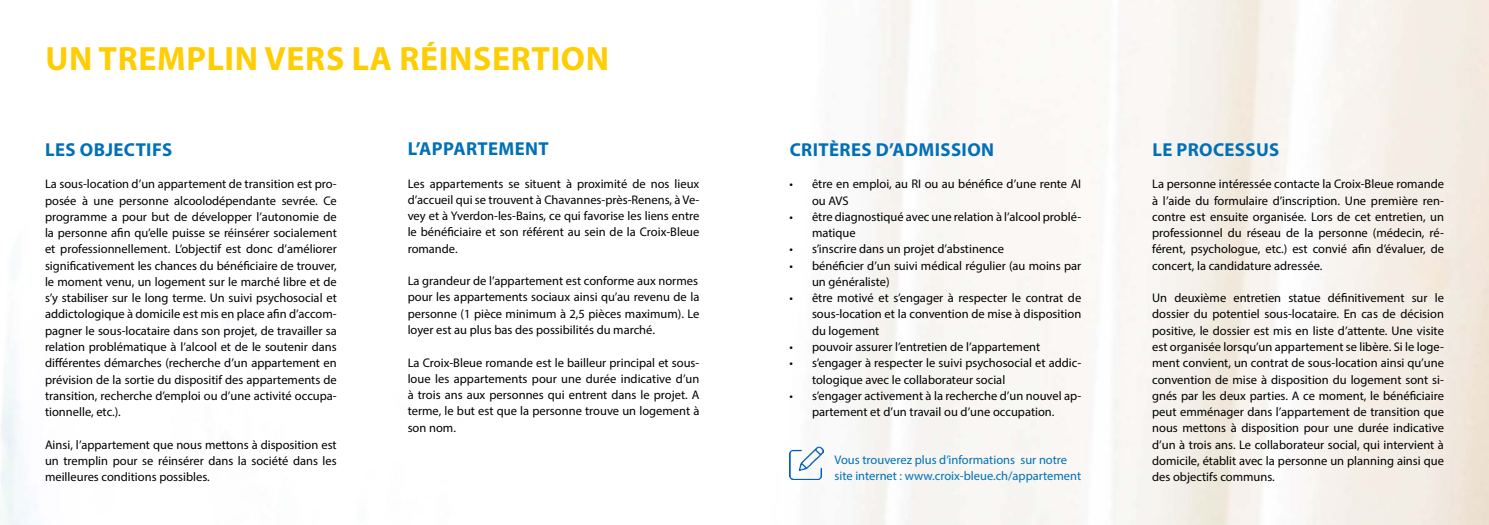
<style>
.page{position:relative;width:1489px;height:525px;background:#fff}
.page>*{position:absolute;margin:0;border:0;box-sizing:border-box;transform-origin:0 0}
.t1{font:700 33.75px "Myriad Pro";letter-spacing:.02em;color:#ffcd04}
.t2{font:700 18.75px "Myriad Pro";letter-spacing:.02em;color:#0070b8}
.t3{font:12.5px/16.2px "Myriad Pro";color:#000;text-align:justify}
.t4{font:12.5px/16.2px "Myriad Pro";color:#0070b8}
</style>
<div class="page">
<img style="left:0;top:0;width:1488px;height:524px">
<img style="left:789px;top:446px;width:34px;height:33px">
<h1 class="t1" style="left:45px;top:37px;width:565px">UN TREMPLIN VERS LA RÉINSERTION</h1>
<h2 class="t2" style="left:45px;top:137px;width:129px">LES OBJECTIFS</h2>
<p class="t3" style="left:45px;top:176px;width:293px">La sous-location d’un appartement de transition est pro&shy;posée à une personne alcoolodépendante sevrée. Ce programme a pour but de développer l’autonomie de la personne afin qu’elle puisse se réinsérer socialement et professionnellement. L’objectif est donc d’améliorer significativement les chances du bénéficiaire de trouver, le moment venu, un logement sur le marché libre et de s’y stabiliser sur le long terme. Un suivi psychosocial et addictologique à domicile est mis en place afin d’accom&shy;pagner le sous-locataire dans son projet, de travailler sa relation problématique à l’alcool et de le soutenir dans différentes démarches (recherche d’un appartement en prévision de la sortie du dispositif des appartements de transition, recherche d’emploi ou d’une activité occupa&shy;tionnelle, etc.).</p>
<p class="t3" style="left:45px;top:436px;width:293px">Ainsi, l’appartement que nous mettons à disposition est un tremplin pour se réinsérer dans la société dans les meilleures conditions possibles.</p>
<h2 class="t2" style="left:408px;top:136px;width:142px">L’APPARTEMENT</h2>
<p class="t3" style="left:407px;top:175px;width:293px">Les appartements se situent à proximité de nos lieux d’accueil qui se trouvent à Chavannes-près-Renens, à Ve&shy;vey et à Yverdon-les-Bains, ce qui favorise les liens entre le bénéficiaire et son référent au sein de la Croix-Bleue romande.</p>
<p class="t3" style="left:407px;top:272px;width:293px">La grandeur de l’appartement est conforme aux normes pour les appartements sociaux ainsi qu’au revenu de la personne (1 pièce minimum à 2,5 pièces maximum). Le loyer est au plus bas des possibilités du marché.</p>
<p class="t3" style="left:407px;top:354px;width:293px">La Croix-Bleue romande est le bailleur principal et sous&shy;loue les appartements pour une durée indicative d’un à trois ans aux personnes qui entrent dans le projet. A terme, le but est que la personne trouve un logement à son nom.</p>
<h2 class="t2" style="left:789px;top:137px;width:206px">CRITÈRES D’ADMISSION</h2>
<p class="t3" style="left:812px;top:176px;width:271px;text-indent:-22px">• être en emploi, au RI ou au bénéfice d’une rente AI ou AVS</p>
<p class="t3" style="left:812px;top:208px;width:271px;text-indent:-22px">• être diagnostiqué avec une relation à l’alcool problé&shy;matique</p>
<p class="t3" style="left:789px;top:241px;width:216px">• s’inscrire dans un projet d’abstinence</p>
<p class="t3" style="left:812px;top:257px;width:271px;text-indent:-22px">• bénéficier d’un suivi médical régulier (au moins par un généraliste)</p>
<p class="t3" style="left:812px;top:289px;width:271px;text-indent:-22px">• être motivé et s’engager à respecter le contrat de sous-location et la convention de mise à disposition du logement</p>
<p class="t3" style="left:789px;top:338px;width:252px">• pouvoir assurer l’entretien de l’appartement</p>
<p class="t3" style="left:812px;top:354px;width:271px;text-indent:-22px">• s’engager à respecter le suivi psychosocial et addic&shy;tologique avec le collaborateur social</p>
<p class="t3" style="left:789px;top:387px;width:293px;text-align:center">• s’engager activement à la recherche d’un nouvel ap&shy;partement et d’un travail ou d’une occupation.</p>
<p class="t4" style="left:834px;top:451px;width:248px">Vous trouverez plus d’informations sur notre site internet : www.croix-bleue.ch/appartement</p>
<h2 class="t2" style="left:1152px;top:137px;width:128px">LE PROCESSUS</h2>
<p class="t3" style="left:1152px;top:176px;width:293px">La personne intéressée contacte la Croix-Bleue romande à l’aide du formulaire d’inscription. Une première ren&shy;contre est ensuite organisée. Lors de cet entretien, un professionnel du réseau de la personne (médecin, ré&shy;férent, psychologue, etc.) est convié afin d’évaluer, de concert, la candidature adressée.</p>
<p class="t3" style="left:1152px;top:289px;width:293px">Un deuxième entretien statue définitivement sur le dossier du potentiel sous-locataire. En cas de décision positive, le dossier est mis en liste d’attente. Une visite est organisée lorsqu’un appartement se libère. Si le loge&shy;ment convient, un contrat de sous-location ainsi qu’une convention de mise à disposition du logement sont si&shy;gnés par les deux parties. A ce moment, le bénéficiaire peut emménager dans l’appartement de transition que nous mettons à disposition pour une durée indicative d’un à trois ans. Le collaborateur social, qui intervient à domicile, établit avec la personne un planning ainsi que des objectifs communs.</p>
</div>
